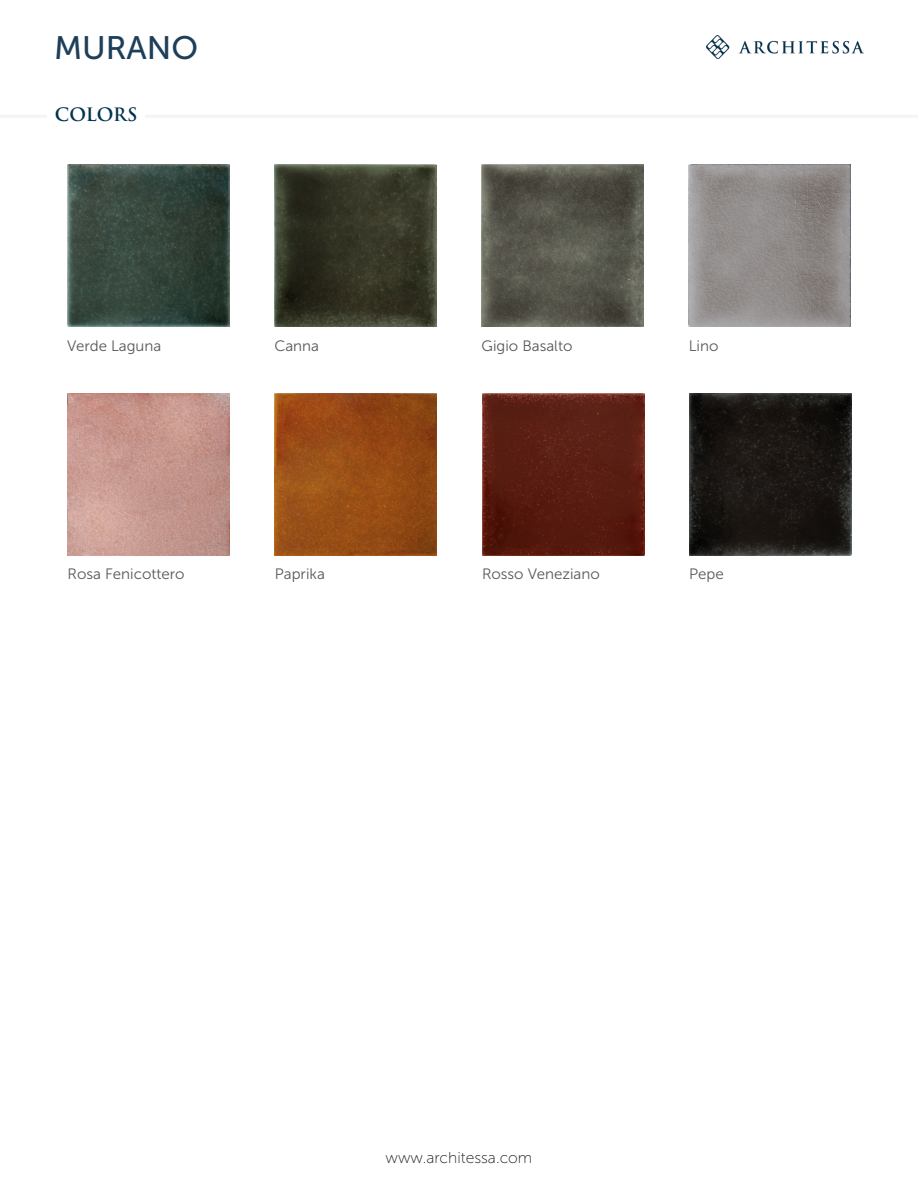
<style>
.page{position:relative;width:918px;height:1188px;background:#fff}
.page>*{position:absolute;margin:0;border:0;box-sizing:border-box;transform-origin:0 0}
.t1{font:32.4px "Museo Sans 500";color:#1e3f59}
.t2{font:600 18px "Trajan Pro 3";color:#02334e}
.t3{font:15.6px "Museo Sans 100";color:#231f20}
.t4{font:15px "Museo Sans 300";color:#57585a}
</style>
<div class="page">
<img style="left:67px;top:164px;width:162px;height:162px">
<img style="left:274px;top:164px;width:162px;height:162px">
<img style="left:482px;top:164px;width:162px;height:162px">
<img style="left:689px;top:164px;width:162px;height:162px">
<img style="left:68px;top:393px;width:162px;height:162px">
<img style="left:275px;top:393px;width:162px;height:162px">
<img style="left:482px;top:393px;width:162px;height:162px">
<img style="left:689px;top:393px;width:162px;height:162px">
<img style="left:706px;top:36px;width:158px;height:23px">
<hr style="left:0;top:115px;width:918px;height:3px;background:#231f20">
<div style="left:47px;top:102px;width:98px;height:24px;background:#fff"></div>
<h1 class="t1" style="left:54px;top:30px;width:146px">MURANO</h1>
<p class="t2" style="left:55px;top:101px;width:84px">COLORS</p>
<p class="t4" style="left:67px;top:337px;width:96px">Verde Laguna</p>
<p class="t4" style="left:274px;top:337px;width:46px">Canna</p>
<p class="t4" style="left:482px;top:337px;width:92px">Gigio Basalto</p>
<p class="t4" style="left:689px;top:337px;width:31px">Lino</p>
<p class="t4" style="left:68px;top:566px;width:119px">Rosa Fenicottero</p>
<p class="t4" style="left:275px;top:566px;width:52px">Paprika</p>
<p class="t4" style="left:482px;top:566px;width:119px">Rosso Veneziano</p>
<p class="t4" style="left:689px;top:566px;width:36px">Pepe</p>
<p class="t3" style="left:386px;top:1149px;width:148px">www.architessa.com</p>
</div>
